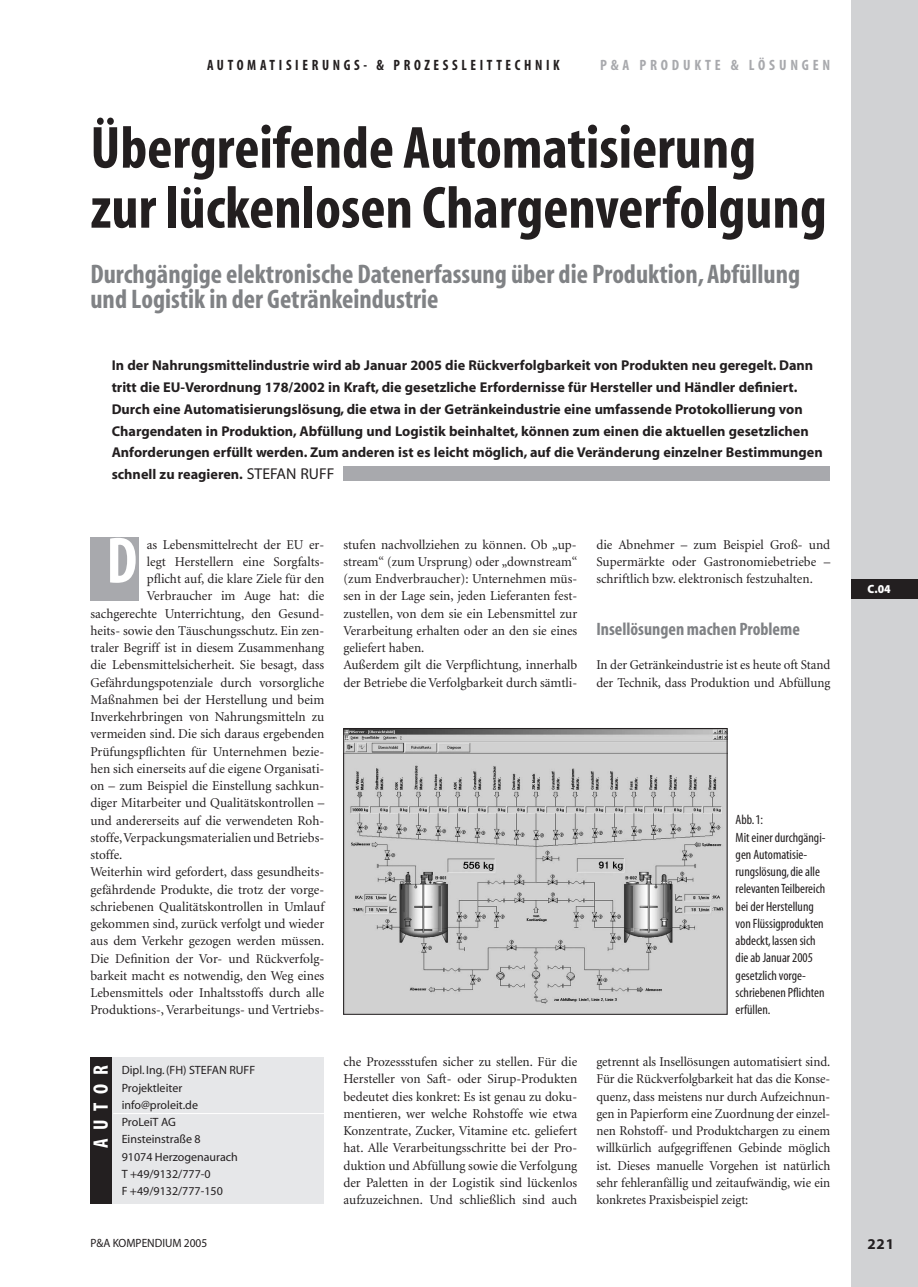
<style>
.page{position:relative;width:918px;height:1287px;background:#fff}
.page>*{position:absolute;margin:0;border:0;box-sizing:border-box;transform-origin:0 0}
.t1{font:66px "Myriad MM 700 300";color:#fff;scale:.95 1}
.t2{font:60px/60px "Myriad MM 700 300";color:#231f20}
.t3{font:27px/25.5px "Myriad MM 700 300";color:#808285}
.t4{font:21px "Myriad MM 700 300";letter-spacing:.42em;color:#fff}
.t5{font:18px "Myriad MM 700 300";color:#808285}
.t6{font:15px "Myriad MM 700 300";letter-spacing:.255em;color:#231f20;scale:.95 1}
.t7{font:15px "Myriad MM 700 300";letter-spacing:.255em;color:#a8a9ad}
.t8{font:700 15px "Myriad";color:#231f20}
.t9{font:700 14.25px/21.8px "Myriad";color:#231f20}
.t10{font:13.5px/17.2px "Minion";color:#231f20;text-align:justify}
.t11{font:13.5px/17.2px "Minion";color:#231f20;scale:.96 1}
.t12{font:13.5px/17.2px "Myriad MM 400 300";color:#231f20}
.t13{font:12px/17.2px "Myriad";color:#231f20}
.t14{font:12px "Myriad";color:#231f20;scale:.95 1}
.t15{font:900 12px "Myriad";color:#fff;scale:.95 1}
.s1{font-weight:400;font-size:15.75px}
</style>
<div class="page">
<div style="left:852px;top:1px;width:66px;height:1286px;background:#d1d2d4"></div>
<div style="left:852px;top:580px;width:66px;height:19px;background:#231f20"></div>
<div style="left:343px;top:466px;width:487px;height:15px;background:#a8a9ad"></div>
<div style="left:90px;top:537px;width:49px;height:63px;background:#a8a9ad"></div>
<div style="left:90px;top:1057px;width:234px;height:147px;background:#e6e7e9"></div>
<hr style="left:113px;top:1113px;width:211px;height:1px;background:#fff">
<div style="left:90px;top:1057px;width:22px;height:147px;background:#231f20"></div>
<img style="left:345px;top:730px;width:380px;height:283px">
<div style="left:343px;top:728px;width:384px;height:287px;border:1px solid #231f20"></div>
<p class="t6" style="left:207px;top:59px;width:373px">AUTOMATISIERUNGS- &amp; PROZESSLEITTECHNIK</p>
<p class="t7" style="left:600px;top:59px;width:232px">P&amp;A PRODUKTE &amp; LÖSUNGEN</p>
<h2 class="t2" style="left:90px;top:123px;width:738px">Übergreifende Automatisierung zur lückenlosen Chargenverfolgung</h2>
<h3 class="t3" style="left:90px;top:264px;width:711px">Durchgängige elektronische Datenerfassung über die Produktion, Abfüllung und Logistik in der Getränkeindustrie</h3>
<p class="t9" style="left:112px;top:356px;width:713px">In der Nahrungsmittelindustrie wird ab Januar 2005 die Rückverfolgbarkeit von Produkten neu geregelt. Dann tritt die EU-Verordnung 178/2002 in Kraft, die gesetzliche Erfordernisse für Hersteller und Händler definiert.<br>Durch eine Automatisierungslösung, die etwa in der Getränkeindustrie eine umfassende Protokollierung von Chargendaten in Produktion, Abfüllung und Logistik beinhaltet, können zum einen die aktuellen gesetzlichen Anforderungen erfüllt werden. Zum anderen ist es leicht möglich, auf die Veränderung einzelner Bestimmungen schnell zu reagieren. <span class="s1">STEFAN RUFF</span></p>
<h1 class="t1" style="left:106px;top:536px;width:34px">D</h1>
<p class="t10" style="left:147px;top:537px;width:179px">as Lebensmittelrecht der EU er-</p>
<p class="t10" style="left:147px;top:554px;width:179px">legt Herstellern eine Sorgfalts-</p>
<p class="t10" style="left:147px;top:571px;width:179px">pflicht auf, die klare Ziele für den</p>
<p class="t10" style="left:147px;top:589px;width:179px">Verbraucher im Auge hat: die</p>
<p class="t10" style="left:90px;top:606px;width:235px">sachgerechte Unterrichtung, den Gesund-</p>
<p class="t10" style="left:90px;top:623px;width:235px">heits- sowie den Täuschungsschutz. Ein zen-</p>
<p class="t10" style="left:90px;top:640px;width:235px">traler Begriff ist in diesem Zusammenhang</p>
<p class="t10" style="left:90px;top:658px;width:235px">die Lebensmittelsicherheit. Sie besagt, dass</p>
<p class="t10" style="left:90px;top:675px;width:235px">Gefährdungspotenziale durch vorsorgliche</p>
<p class="t10" style="left:90px;top:692px;width:235px">Maßnahmen bei der Herstellung und beim</p>
<p class="t10" style="left:90px;top:709px;width:235px">Inverkehrbringen von Nahrungsmitteln zu</p>
<p class="t10" style="left:90px;top:727px;width:235px">vermeiden sind. Die sich daraus ergebenden</p>
<p class="t10" style="left:90px;top:744px;width:235px">Prüfungspflichten für Unternehmen bezie-</p>
<p class="t10" style="left:90px;top:761px;width:235px">hen sich einerseits auf die eigene Organisati-</p>
<p class="t10" style="left:90px;top:778px;width:235px">on – zum Beispiel die Einstellung sachkun-</p>
<p class="t10" style="left:90px;top:796px;width:235px">diger Mitarbeiter und Qualitätskontrollen –</p>
<p class="t10" style="left:90px;top:813px;width:235px">und andererseits auf die verwendeten Roh-</p>
<p class="t10" style="left:90px;top:830px;width:235px">stoffe,Verpackungsmaterialien und Betriebs-</p>
<p class="t10" style="left:90px;top:847px;width:33px">stoffe.</p>
<p class="t10" style="left:90px;top:865px;width:235px">Weiterhin wird gefordert, dass gesundheits-</p>
<p class="t10" style="left:90px;top:882px;width:235px">gefährdende Produkte, die trotz der vorge-</p>
<p class="t10" style="left:90px;top:899px;width:235px">schriebenen Qualitätskontrollen in Umlauf</p>
<p class="t10" style="left:90px;top:916px;width:235px">gekommen sind, zurück verfolgt und wieder</p>
<p class="t10" style="left:90px;top:934px;width:235px">aus dem Verkehr gezogen werden müssen.</p>
<p class="t10" style="left:90px;top:951px;width:235px">Die Definition der Vor- und Rückverfolg-</p>
<p class="t10" style="left:90px;top:968px;width:235px">barkeit macht es notwendig, den Weg eines</p>
<p class="t10" style="left:90px;top:985px;width:235px">Lebensmittels oder Inhaltsstoffs durch alle</p>
<p class="t10" style="left:90px;top:1003px;width:235px">Produktions-, Verarbeitungs- und Vertriebs-</p>
<h3 class="t4" style="left:93px;top:1148px;width:85px;rotate:-90deg">AUTOR</h3>
<p class="t13" style="left:122px;top:1063px;width:135px">Dipl. Ing. (FH) STEFAN RUFF<br>Projektleiter info@proleit.de<br>ProLeiT AG<br>Einsteinstraße 8<br>91074 Herzogenaurach<br>T +49/9132/777-0<br>F +49/9132/777-150</p>
<p class="t14" style="left:90px;top:1238px;width:125px">P&amp;A KOMPENDIUM 2005</p>
<p class="t10" style="left:343px;top:537px;width:235px;text-align:left">stufen nachvollziehen zu können. Ob „up&shy;stream“ (zum Ursprung) oder „downstream“ (zum Endverbraucher): Unternehmen müs&shy;sen in der Lage sein, jeden Lieferanten fest&shy;zustellen, von dem sie ein Lebensmittel zur Verarbeitung erhalten oder an den sie eines geliefert haben.<br>Außerdem gilt die Verpflichtung, innerhalb der Betriebe die Verfolgbarkeit durch sämtli-</p>
<p class="t10" style="left:343px;top:1054px;width:235px">che Prozessstufen sicher zu stellen. Für die Hersteller von Saft- oder Sirup-Produkten bedeutet dies konkret: Es ist genau zu doku&shy;mentieren, wer welche Rohstoffe wie etwa Konzentrate, Zucker, Vitamine etc. geliefert hat. Alle Verarbeitungsschritte bei der Pro&shy;duktion und Abfüllung sowie die Verfolgung der Paletten in der Logistik sind lückenlos aufzuzeichnen. Und schließlich sind auch</p>
<p class="t10" style="left:596px;top:537px;width:235px">die Abnehmer – zum Beispiel Groß- und Supermärkte oder Gastronomiebetriebe – schriftlich bzw. elektronisch festzuhalten.</p>
<h3 class="t5" style="left:596px;top:622px;width:205px">Insellösungen machen Probleme</h3>
<p class="t11" style="left:596px;top:658px;width:245px">In der Getränkeindustrie ist es heute oft Stand der Technik, dass Produktion und Abfüllung</p>
<p class="t12" style="left:736px;top:812px;width:91px">Abb.1:<br>Mit einer durchgängi&shy;gen Automatisie&shy;rungslösung,die alle relevanten Teilbereich bei der Herstellung von Flüssigprodukten abdeckt,lassen sich die ab Januar 2005 gesetzlich vorge&shy;schriebenen Pflichten erfüllen.</p>
<p class="t11" style="left:596px;top:1054px;width:245px;text-align:justify">getrennt als Insellösungen automatisiert sind.<br>Für die Rückverfolgbarkeit hat das die Konse&shy;quenz, dass meistens nur durch Aufzeichnun&shy;gen in Papierform eine Zuordnung der einzel&shy;nen Rohstoff- und Produktchargen zu einem willkürlich aufgegriffenen Gebinde möglich ist. Dieses manuelle Vorgehen ist natürlich sehr fehleranfällig und zeitaufwändig, wie ein konkretes Praxisbeispiel zeigt:</p>
<p class="t15" style="left:868px;top:584px;width:26px">C.04</p>
<p class="t8" style="left:867px;top:1238px;width:28px">221</p>
</div>
